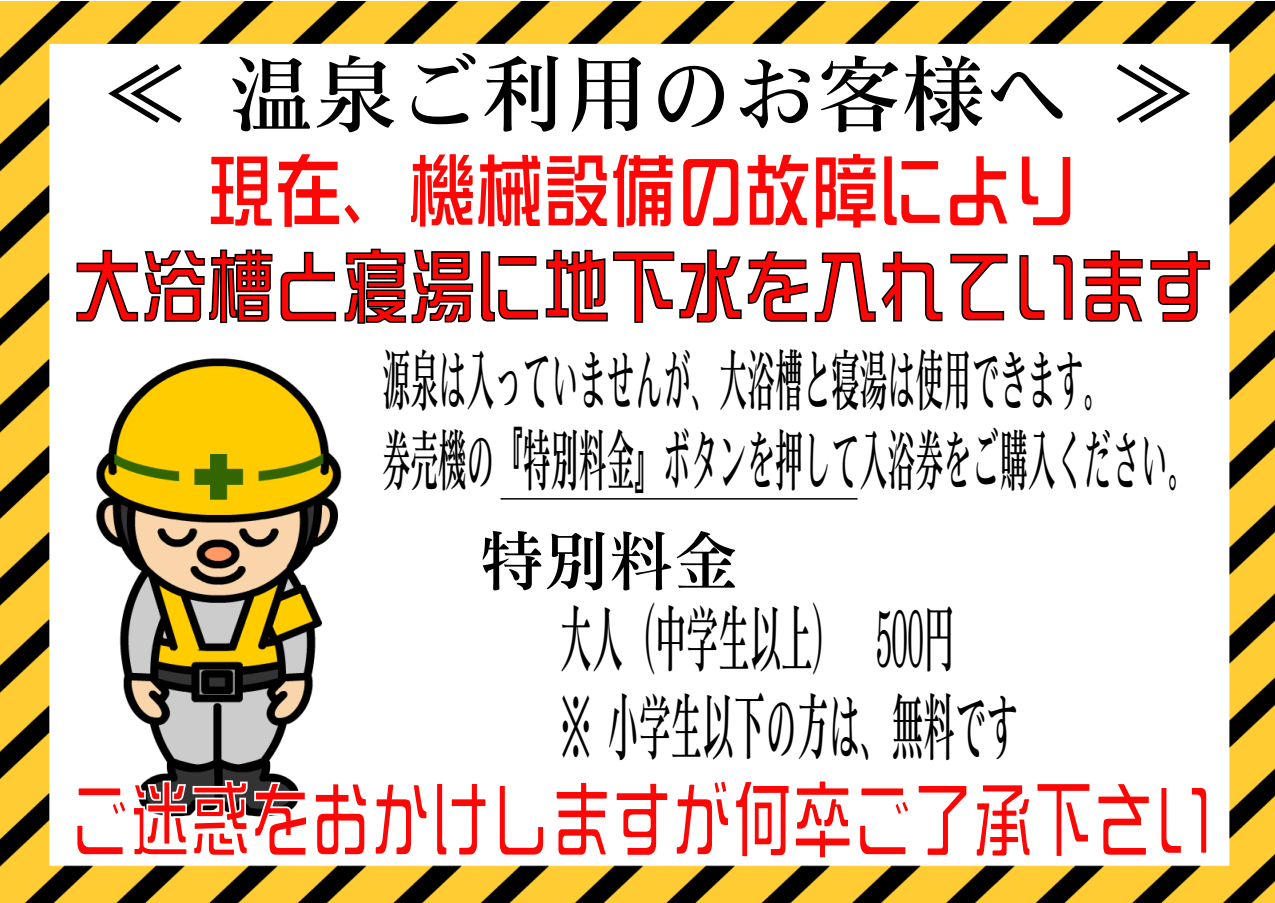
<style>
.page{position:relative;width:1275px;height:903px;background:#fff}
.page>*{position:absolute;margin:0;border:0;box-sizing:border-box;transform-origin:0 0}
.t1{font:84px "DF So Gei W5 WIN RKSJ H";color:#fc0606;scale:.72 1}
.t2{font:84px "DF Mincho P W5 WIN RKSJ H";color:#000}
.t3{font:79.8px/95.7px "DF So Gei W5 WIN RKSJ H";color:#fc0606;text-align:center;scale:.84 1}
.t4{font:73.5px/88.2px "DF Mincho P W5 WIN RKSJ H";color:#000;scale:.43 1}
.t5{font:66.85px/80.3px "DF Mincho P W5 WIN RKSJ H";color:#000;scale:.42 1}
.t6{font:64.75px "DF Mincho P W5 WIN RKSJ H";color:#000}
</style>
<div class="page">
<img style="left:0;top:1px;width:1275px;height:902px">
<svg style="left:75px;top:249px;width:198px;height:75px"></svg>
<svg style="left:280px;top:251px;width:57px;height:71px"></svg>
<svg style="left:344px;top:248px;width:130px;height:76px"></svg>
<svg style="left:480px;top:251px;width:59px;height:71px"></svg>
<svg style="left:545px;top:249px;width:398px;height:75px"></svg>
<svg style="left:949px;top:253px;width:59px;height:68px"></svg>
<svg style="left:1019px;top:254px;width:54px;height:67px"></svg>
<svg style="left:1083px;top:250px;width:60px;height:72px"></svg>
<svg style="left:1149px;top:250px;width:62px;height:73px"></svg>
<svg style="left:75px;top:779px;width:413px;height:78px"></svg>
<svg style="left:497px;top:783px;width:49px;height:74px"></svg>
<svg style="left:554px;top:778px;width:597px;height:82px"></svg>
<svg style="left:1159px;top:785px;width:50px;height:70px"></svg>
<hr style="left:500px;top:498px;width:358px;height:2px;background:#000">
<p class="t2" style="left:103px;top:52px;width:1094px">≪ 温泉ご利用のお客様へ ≫</p>
<p class="t3" style="left:74px;top:143px;width:1359px">現在、機械設備の故障により<br>大浴槽と寝湯に地下水を入れています</p>
<p class="t5" style="left:382px;top:339px;width:1939px">源泉は入っていませんが、大浴槽と寝湯は使用できます。<br>券売機の『特別料金』ボタンを押して入浴券をご購入ください。</p>
<p class="t6" style="left:479px;top:528px;width:260px">特別料金</p>
<p class="t4" style="left:560px;top:594px;width:1067px">大人（中学生以上） 500円<br>※ 小学生以下の方は、無料です</p>
<p class="t1" style="left:70px;top:777px;width:1590px">ご迷惑をおかけしますが何卒ご了承下さい</p>
</div>
